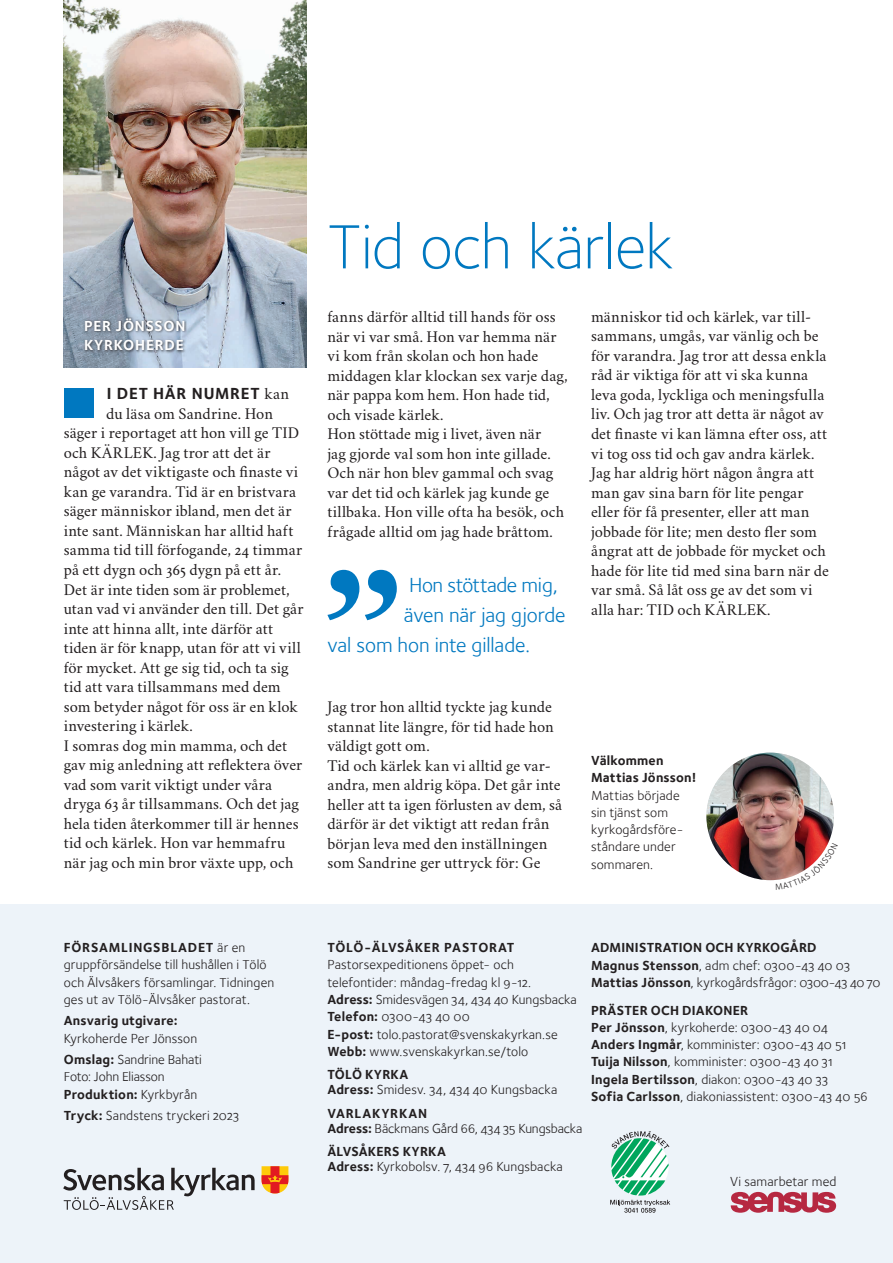
<style>
.page{position:relative;width:893px;height:1263px;background:#fff}
.page>*{position:absolute;margin:0;border:0;box-sizing:border-box;transform-origin:0 0}
.t1{font:64.5px "Foundry Sterling Light OSF";letter-spacing:-.015em;color:#0078c0}
.t2{font:21px "Foundry Sterling Book OSF";letter-spacing:-.005em;color:#0078c0}
.t3{font:16.5px/19.5px "Crimson Svk 2.0";letter-spacing:.005em;color:#231f20}
.t4{font:16.5px "Foundry Sterling Bold OSF";letter-spacing:.045em;color:#231f20}
.t5{font:15px/19.5px "Foundry Sterling Bold OSF";letter-spacing:.05em;color:#fff}
.t6{font:13.5px/17.2px "Foundry Sterling Book OSF";letter-spacing:.01em;color:#231f20}
.t7{font:13.5px/17.2px "Foundry Sterling Bold OSF";letter-spacing:.015em;color:#231f20}
.t8{font:13.5px "Foundry Sterling Bold OSF";letter-spacing:.055em;color:#231f20}
.t9{font:13.5px "Foundry Sterling Book OSF";letter-spacing:-.01em;color:#231f20}
.s1{font-family:"Crimson Svk 2.0"}
.s2{font-family:"Foundry Sterling Book OSF"}
.s3{font-family:"Foundry Sterling Bold OSF"}
</style>
<div class="page">
<img style="left:63px;top:0;width:243px;height:368px">
<div style="left:64px;top:388px;width:30px;height:29px;background:#0078c0"></div>
<svg style="left:327px;top:570px;width:70px;height:50px"></svg>
<div style="left:83px;top:317px;width:105px;height:36px;background:#231f20;opacity:.75"></div>
<div style="left:0;top:905px;width:893px;height:358px;background:#edf3f9"></div>
<svg style="left:63px;top:1168px;width:192px;height:42px"></svg>
<svg style="left:262px;top:1166px;width:26px;height:27px"></svg>
<svg style="left:610px;top:1131px;width:60px;height:82px"></svg>
<svg style="left:731px;top:1192px;width:105px;height:21px"></svg>
<img style="left:706px;top:753px;width:128px;height:127px;border-radius:64px">
<svg style="left:775px;top:843px;width:53px;height:37px"></svg>
<p class="t5" style="left:84px;top:316px;width:103px">PER JÖNSSON<br>KYRKOHERDE</p>
<p class="t4" style="left:107px;top:384px;width:183px">I DET HÄR NUMRET <span class="s1">kan</span></p>
<p class="t3" style="left:64px;top:403px;width:241px;text-indent:43px">du läsa om Sandrine. Hon säger i reportaget att hon vill ge TID och KÄRLEK. Jag tror att det är något av det viktigaste och finaste vi kan ge varandra. Tid är en bristvara säger människor ibland, men det är inte sant. Människan har alltid haft samma tid till förfogande, 24 timmar på ett dygn och 365 dygn på ett år.<br>Det är inte tiden som är problemet, utan vad vi använder den till. Det går inte att hinna allt, inte därför att tiden är för knapp, utan för att vi vill för mycket. Att ge sig tid, och ta sig tid att vara tillsammans med dem som betyder något för oss är en klok investering i kärlek.<br>I somras dog min mamma, och det gav mig anledning att reflektera över vad som varit viktigt under våra dryga 63 år tillsammans. Och det jag hela tiden återkommer till är hennes tid och kärlek. Hon var hemmafru när jag och min bror växte upp, och</p>
<h1 class="t1" style="left:327px;top:210px;width:348px">Tid och kärlek</h1>
<p class="t3" style="left:327px;top:306px;width:242px">fanns därför alltid till hands för oss när vi var små. Hon var hemma när vi kom från skolan och hon hade middagen klar klockan sex varje dag, när pappa kom hem. Hon hade tid, och visade kärlek.<br>Hon stöttade mig i livet, även när<br>jag gjorde val som hon inte gillade.<br>Och när hon blev gammal och svag var det tid och kärlek jag kunde ge tillbaka. Hon ville ofta ha besök, och frågade alltid om jag hade bråttom.</p>
<p class="t2" style="left:409px;top:573px;width:150px">Hon stöttade mig,</p>
<p class="t2" style="left:404px;top:603px;width:163px">även när jag gjorde</p>
<p class="t2" style="left:327px;top:633px;width:204px">val som hon inte gillade.</p>
<p class="t3" style="left:327px;top:696px;width:236px">Jag tror hon alltid tyckte jag kunde stannat lite längre, för tid hade hon väldigt gott om.<br>Tid och kärlek kan vi alltid ge var&shy;andra, men aldrig köpa. Det går inte heller att ta igen förlusten av dem, så därför är det viktigt att redan från början leva med den inställningen som Sandrine ger uttryck för: Ge</p>
<p class="t3" style="left:591px;top:306px;width:239px">människor tid och kärlek, var till&shy;sammans, umgås, var vänlig och be för varandra. Jag tror att dessa enkla råd är viktiga för att vi ska kunna leva goda, lyckliga och meningsfulla liv. Och jag tror att detta är något av det finaste vi kan lämna efter oss, att vi tog oss tid och gav andra kärlek.<br>Jag har aldrig hört någon ångra att man gav sina barn för lite pengar eller för få presenter, eller att man jobbade för lite; men desto fler som ångrat att de jobbade för mycket och hade för lite tid med sina barn när de var små. Så låt oss ge av det som vi alla har: TID och KÄRLEK.</p>
<p class="t7" style="left:591px;top:752px;width:107px">Välkommen<br>Mattias Jönsson!</p>
<p class="t6" style="left:591px;top:786px;width:94px">Mattias började sin tjänst som kyrkogårdsföre&shy;ståndare under sommaren.</p>
<p class="t8" style="left:64px;top:939px;width:183px">FÖRSAMLINGSBLADET <span class="s2">är en</span></p>
<p class="t6" style="left:64px;top:956px;width:212px">gruppförsändelse till hushållen i Tölö och Älvsåkers församlingar. Tidningen ges ut av Tölö-Älvsåker pastorat.</p>
<p class="t7" style="left:64px;top:1012px;width:115px">Ansvarig utgivare:</p>
<p class="t6" style="left:64px;top:1027px;width:140px;line-height:21.5px">Kyrkoherde Per Jönsson<br><span class="s3">Omslag:</span> Sandrine Bahati</p>
<p class="t6" style="left:64px;top:1068px;width:102px">Foto: John Eliasson</p>
<p class="t7" style="left:64px;top:1085px;width:135px">Produktion: <span class="s2">Kyrkbyrån</span></p>
<p class="t6" style="left:64px;top:1107px;width:177px"><span class="s3">Tryck:</span> Sandstens tryckeri 2023</p>
<p class="t8" style="left:327px;top:940px;width:189px">TÖLÖ-ÄLVSÅKER PASTORAT</p>
<p class="t6" style="left:327px;top:956px;width:251px">Pastorsexpeditionens öppet- och telefontider: måndag-fredag kl 9-12.<br><span class="s3">Adress:</span> Smidesvägen 34, 434 40 Kungsbacka <span class="s3">Telefon:</span> 0300-43 40 00<br><span class="s3">E-post:</span> tolo.pastorat@svenskakyrkan.se <span class="s3">Webb:</span> www.svenskakyrkan.se/tolo</p>
<p class="t7" style="left:327px;top:1066px;width:82px">TÖLÖ KYRKA</p>
<p class="t6" style="left:327px;top:1081px;width:231px"><span class="s3">Adress:</span> Smidesv. 34, 434 40 Kungsbacka</p>
<p class="t8" style="left:327px;top:1105px;width:101px">VARLAKYRKAN</p>
<p class="t9" style="left:327px;top:1120px;width:256px"><span class="s3">Adress:</span> Bäckmans Gård 66, 434 35 Kungsbacka</p>
<p class="t7" style="left:327px;top:1143px;width:120px">ÄLVSÅKERS KYRKA</p>
<p class="t6" style="left:327px;top:1158px;width:237px"><span class="s3">Adress:</span> Kyrkobolsv. 7, 434 96 Kungsbacka</p>
<p class="t7" style="left:591px;top:939px;width:227px">ADMINISTRATION OCH KYRKOGÅRD</p>
<p class="t6" style="left:591px;top:956px;width:291px"><span class="s3">Magnus Stensson</span>, adm chef: 0300-43 40 03<br><span class="s3">Mattias Jönsson</span>, kyrkogårdsfrågor: 0300-43 40 70</p>
<p class="t7" style="left:591px;top:1001px;width:159px">PRÄSTER OCH DIAKONER</p>
<p class="t6" style="left:591px;top:1018px;width:278px"><span class="s3">Per Jönsson</span>, kyrkoherde: 0300-43 40 04<br><span class="s3">Anders Ingmår</span>, komminister: 0300-43 40 51<br><span class="s3">Tuija Nilsson</span>, komminister: 0300-43 40 31<br><span class="s3">Ingela Bertilsson</span>, diakon: 0300-43 40 33<br><span class="s3">Sofia Carlsson</span>, diakoniassistent: 0300-43 40 56</p>
<p class="t6" style="left:730px;top:1173px;width:108px">Vi samarbetar med</p>
</div>
